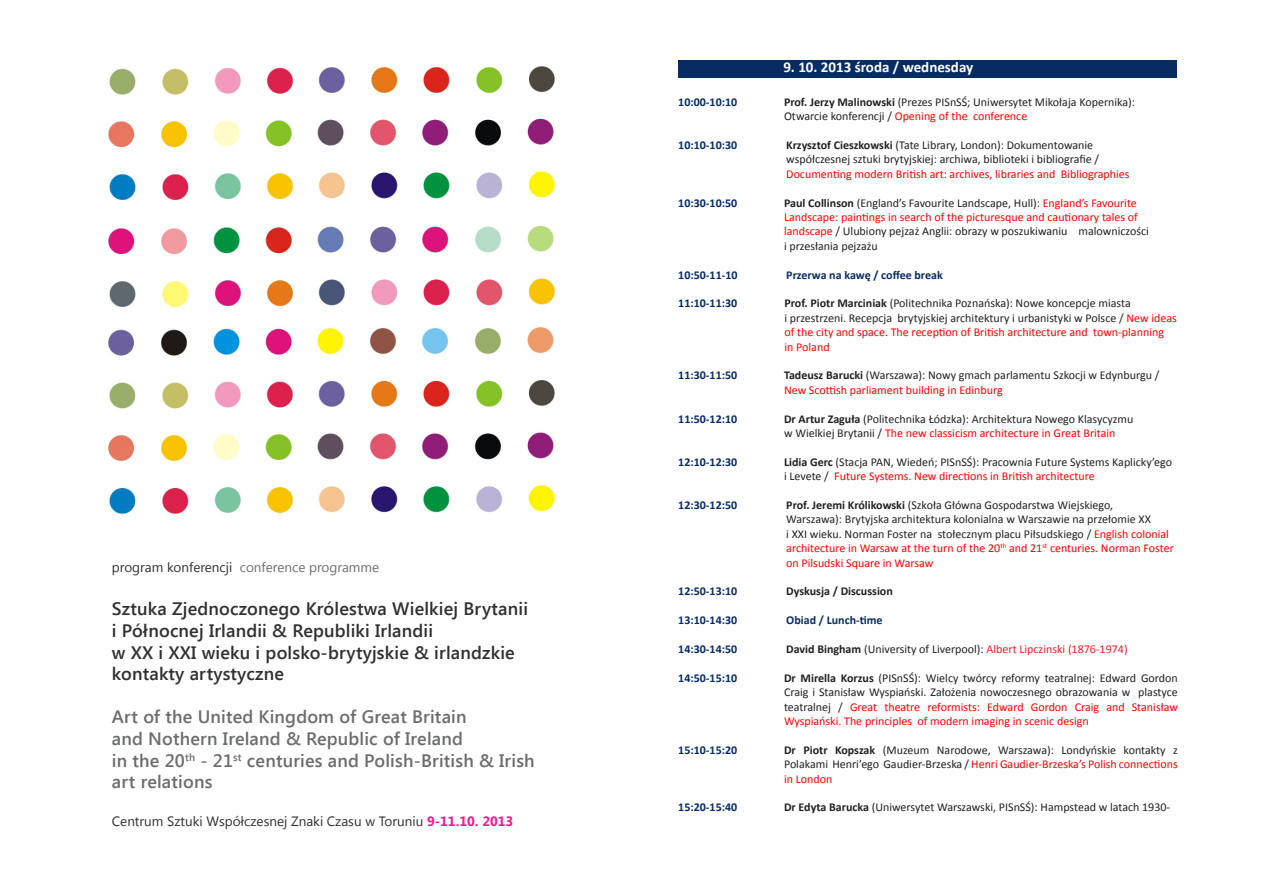
<style>
.page{position:relative;width:1263px;height:893px;background:#fff}
.page>*{position:absolute;margin:0;border:0;box-sizing:border-box;transform-origin:0 0}
.t1{font:600 18px/21.6px "Segoe UI";letter-spacing:.01em;color:#312f30}
.t2{font:600 18px/21.6px "Segoe UI";letter-spacing:.01em;color:#6c6d70}
.t3{font:700 15px "Calibri";color:#fff}
.t4{font:13.5px "Segoe UI";color:#312f30}
.t5{font:13.5px "Segoe UI";color:#6c6d70}
.Normal__Web{font:12px/14.4px "Calibri";color:#231f20}
.Plain_Text{font:12px/14.4px "Calibri";color:#231f20}
.Plain_Text-2{font:700 12px "Calibri";color:#072c63}
.Plain_Text-3{font:12px "Calibri";color:#f00}
.Plain_Text-4{font:12px "Calibri";color:#ee1d23}
.t6{font:700 12px "Calibri";color:#231f20}
.Normal__Web-2{font:700 12px "Calibri";color:#072c63}
.s1{color:#312f30}
.s2{font-weight:700;color:#ed1e91}
.s3{font-weight:700}
.s4{color:#f00}
.s5{font-weight:700;color:#231f20}
.s6{color:#231f20}
</style>
<div class="page">
<div style="left:678px;top:61px;width:498px;height:17px;background:#072c63"></div>
<img style="left:109px;top:66px;width:445px;height:448px">
<p class="t5" style="left:112px;top:558px;width:269px"><span class="s1">program konferencji</span> conference programme</p>
<p class="t1" style="left:112px;top:597px;width:418px">Sztuka Zjednoczonego Królestwa Wielkiej Brytanii</p>
<p class="t1" style="left:112px;top:619px;width:404px">i Północnej Irlandii &amp; Republiki Irlandii<br>w XX i XXI wieku i polsko-brytyjskie &amp; irlandzkie kontakty artystyczne</p>
<p class="t2" style="left:112px;top:705px;width:356px">Art of the United Kingdom of Great Britain and Nothern Ireland &amp; Republic of Ireland</p>
<p class="t2" style="left:112px;top:749px;width:424px">in the 20<sup>th</sup> - 21<sup>st</sup> centuries and Polish-British &amp; Irish art relations</p>
<p class="t4" style="left:112px;top:812px;width:403px">Centrum Sztuki Współczesnej Znaki Czasu w Toruniu <span class="s2">9-11.10. 2013</span></p>
<p class="t3" style="left:783px;top:57px;width:191px">9. 10. 2013 środa / wednesday</p>
<p class="Plain_Text-2" style="left:678px;top:94px;width:60px">10:00-10:10</p>
<p class="Normal__Web" style="left:784px;top:95px;width:353px"><span class="s3">Prof. Jerzy Malinowski</span> (Prezes PISnSŚ; Uniwersytet Mikołaja Kopernika):<br>Otwarcie konferencji / <span class="s4">Opening of the conference</span></p>
<p class="Plain_Text-2" style="left:678px;top:137px;width:60px">10:10-10:30</p>
<p class="Plain_Text" style="left:786px;top:138px;width:314px"><span class="s3">Krzysztof Cieszkowski</span> (Tate Library, London): Dokumentowanie współczesnej sztuki brytyjskiej: archiwa, biblioteki i bibliografie /</p>
<p class="Plain_Text-3" style="left:786px;top:166px;width:345px">Documenting modern British art: archives, libraries and Bibliographies</p>
<p class="Plain_Text-2" style="left:678px;top:195px;width:60px">10:30-10:50</p>
<p class="Plain_Text" style="left:784px;top:195px;width:366px"><span class="s3">Paul Collinson</span> (England’s Favourite Landscape, Hull): <span class="s4">England’s Favourite Landscape: paintings in search of the picturesque and cautionary tales of landscape</span> / Ulubiony pejzaż Anglii: obrazy w poszukiwaniu malowniczości i przesłania pejzażu</p>
<p class="Plain_Text-2" style="left:678px;top:267px;width:61px">10:50-11-10</p>
<p class="Plain_Text-2" style="left:786px;top:267px;width:158px">Przerwa na kawę / coffee break</p>
<p class="Plain_Text-2" style="left:678px;top:296px;width:60px">11:10-11:30</p>
<p class="Normal__Web" style="left:784px;top:296px;width:394px"><span class="s3">Prof. Piotr Marciniak</span> (Politechnika Poznańska): Nowe koncepcje miasta<br>i przestrzeni. Recepcja brytyjskiej architektury i urbanistyki w Polsce / <span class="s4">New ideas of the city and space. The reception of British architecture and town-planning<br>in Poland</span></p>
<p class="Plain_Text-2" style="left:678px;top:368px;width:60px">11:30-11:50</p>
<p class="Normal__Web" style="left:784px;top:368px;width:377px"><span class="s3">Tadeusz Barucki</span> (Warszawa): Nowy gmach parlamentu Szkocji w Edynburgu /<br><span class="s4">New Scottish parliament building in Edinburg</span></p>
<p class="Plain_Text-2" style="left:678px;top:411px;width:60px">11:50-12:10</p>
<p class="Normal__Web" style="left:784px;top:411px;width:351px"><span class="s3">Dr Artur Zaguła</span> (Politechnika Łódzka): Architektura Nowego Klasycyzmu w Wielkiej Brytanii / <span class="s4">The new classicism architecture in Great Britain</span></p>
<p class="Plain_Text-2" style="left:678px;top:454px;width:60px">12:10-12:30</p>
<p class="Plain_Text" style="left:784px;top:455px;width:390px"><span class="s3">Lidia Gerc</span> (Stacja PAN, Wiedeń; PISnSŚ): Pracownia Future Systems Kaplicky’ego i Levete / <span class="s4">Future Systems. New directions in British architecture</span></p>
<p class="Normal__Web-2" style="left:678px;top:497px;width:60px">12:30-12:50</p>
<p class="Normal__Web" style="left:786px;top:498px;width:389px"><span class="s3">Prof. Jeremi Królikowski</span> (Szkoła Główna Gospodarstwa Wiejskiego,<br>Warszawa): Brytyjska architektura kolonialna w Warszawie na przełomie XX<br>i XXI wieku. Norman Foster na stołecznym placu Piłsudskiego / <span class="s4">English colonial architecture in Warsaw at the turn of the 20</span><sup>th</sup> <span class="s4">and 21</span><sup>st</sup> <span class="s4">centuries. Norman Foster on Pilsudski Square in Warsaw</span></p>
<p class="Plain_Text-2" style="left:678px;top:584px;width:60px">12:50-13:10</p>
<p class="t6" style="left:786px;top:584px;width:108px">Dyskusja / Discussion</p>
<p class="Plain_Text-2" style="left:678px;top:612px;width:60px">13:10-14:30</p>
<p class="Plain_Text-2" style="left:786px;top:612px;width:98px">Obiad / Lunch-time</p>
<p class="Plain_Text-2" style="left:678px;top:641px;width:60px">14:30-14:50</p>
<p class="Plain_Text-4" style="left:786px;top:641px;width:343px"><span class="s5">David Bingham</span> <span class="s6">(University of Liverpool):</span> Albert Lipczinski (1876-1974)</p>
<p class="Plain_Text-2" style="left:678px;top:670px;width:60px">14:50-15:10</p>
<p class="Normal__Web" style="left:784px;top:671px;width:395px;text-align:justify"><span class="s3">Dr Mirella Korzus</span> (PISnSŚ): Wielcy twórcy reformy teatralnej: Edward Gordon Craig i Stanisław Wyspiański. Założenia nowoczesnego obrazowania w plastyce teatralnej / <span class="s4">Great theatre reformists: Edward Gordon Craig and Stanisław Wyspiański. The principles of modern imaging in scenic design</span></p>
<p class="Plain_Text-2" style="left:678px;top:742px;width:60px">15:10-15:20</p>
<p class="Plain_Text" style="left:784px;top:743px;width:395px;text-align:justify"><span class="s3">Dr Piotr Kopszak</span> (Muzeum Narodowe, Warszawa): Londyńskie kontakty z Polakami Henri’ego Gaudier-Brzeska / <span class="s4">Henri Gaudier-Brzeska’s Polish connections in London</span></p>
<p class="Plain_Text-2" style="left:678px;top:800px;width:60px">15:20-15:40</p>
<p class="Normal__Web" style="left:784px;top:800px;width:388px"><span class="s3">Dr Edyta Barucka</span> (Uniwersytet Warszawski, PISnSŚ): Hampstead w latach 1930-</p>
</div>
